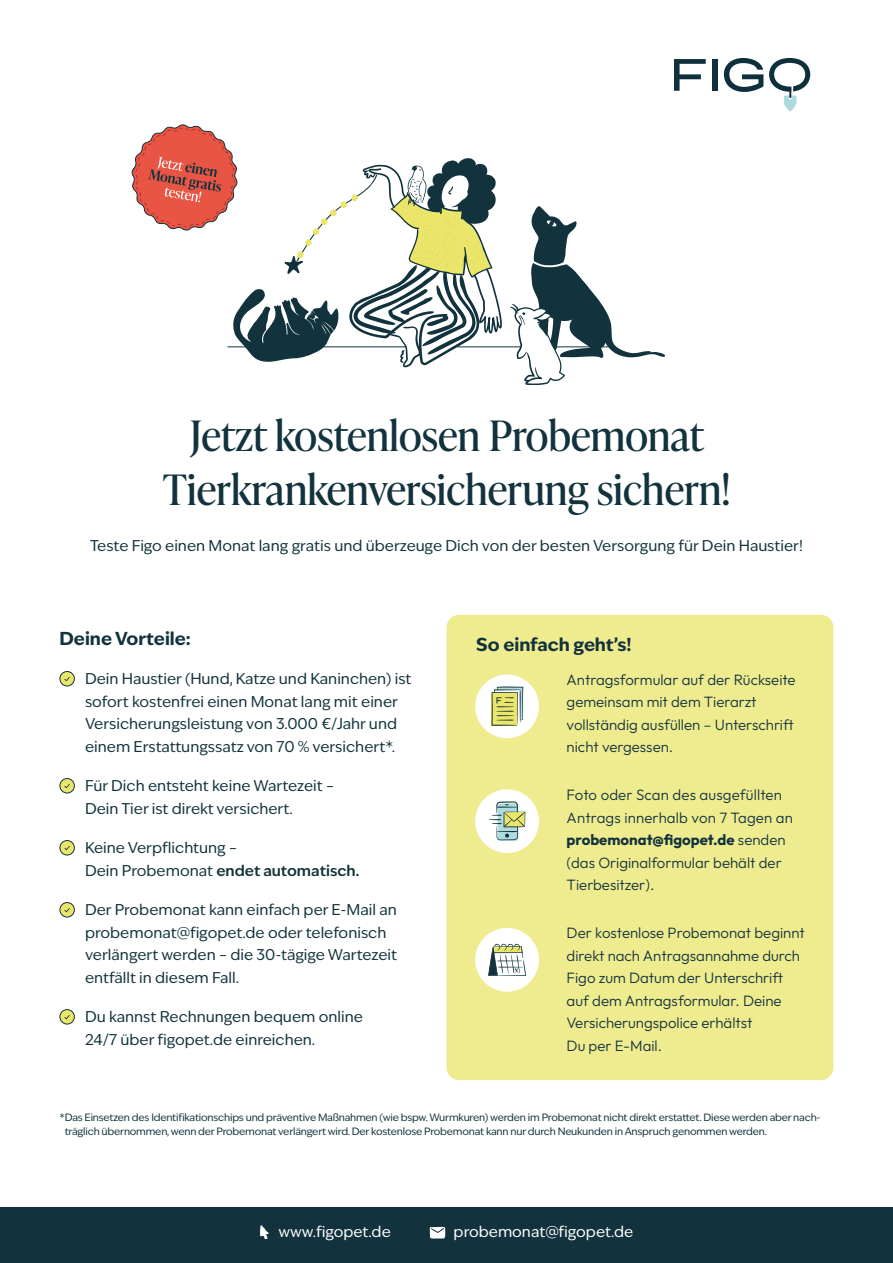
<style>
.page{position:relative;width:893px;height:1263px;background:#fff}
.page>*{position:absolute;margin:0;border:0;box-sizing:border-box;transform-origin:0 0}
.t1{font:41.85px/54px "Ivy Presto Headline";letter-spacing:.005em;color:#12333d;text-align:center}
.t2{font:700 18px "Ivy Epic";color:#12333d}
.t3{font:15px/22.5px "Ivy Epic";color:#12333d}
.t4{font:300 15px/22.5px "Outfit";color:#12333d}
.t5{font:15px "Ivy Epic";color:#fff}
.t6{font:10.2px/13.6px "Ivy Epic";letter-spacing:-.02em;color:#12333d}
.s1{font-weight:600}
.s2{font-weight:700}
</style>
<div class="page">
<div style="left:712px;top:59px;width:5px;height:32px;background:#0d303c"></div>
<svg style="left:674px;top:59px;width:32px;height:32px"></svg>
<svg style="left:769px;top:58px;width:41px;height:54px"></svg>
<svg style="left:724px;top:58px;width:39px;height:34px"></svg>
<div style="left:446px;top:615px;width:387px;height:465px;background:#efeb8f;border-radius:13px"></div>
<div style="left:60px;top:671px;width:14px;height:15px;background:#ebe66a;border-radius:50%"></div>
<div style="left:60px;top:671px;width:15px;height:15px;border:1px solid #12333d;border-radius:50%"></div>
<svg style="left:64px;top:677px;width:6px;height:4px"></svg>
<div style="left:60px;top:778px;width:14px;height:15px;background:#ebe66a;border-radius:50%"></div>
<div style="left:60px;top:778px;width:15px;height:15px;border:1px solid #12333d;border-radius:50%"></div>
<svg style="left:64px;top:784px;width:6px;height:4px"></svg>
<div style="left:60px;top:840px;width:14px;height:15px;background:#ebe66a;border-radius:50%"></div>
<div style="left:60px;top:840px;width:15px;height:15px;border:1px solid #12333d;border-radius:50%"></div>
<svg style="left:64px;top:846px;width:6px;height:4px"></svg>
<div style="left:60px;top:902px;width:14px;height:15px;background:#ebe66a;border-radius:50%"></div>
<div style="left:60px;top:902px;width:15px;height:15px;border:1px solid #12333d;border-radius:50%"></div>
<svg style="left:64px;top:908px;width:6px;height:4px"></svg>
<div style="left:60px;top:1009px;width:14px;height:15px;background:#ebe66a;border-radius:50%"></div>
<div style="left:60px;top:1009px;width:15px;height:15px;border:1px solid #12333d;border-radius:50%"></div>
<svg style="left:64px;top:1015px;width:6px;height:4px"></svg>
<hr style="left:457px;top:347px;width:159px;height:1px;background:#12333d">
<svg style="left:510px;top:206px;width:155px;height:179px"></svg>
<div style="left:475px;top:789px;width:64px;height:64px;background:#fff;border-radius:50%"></div>
<svg style="left:498px;top:803px;width:20px;height:38px"></svg>
<svg style="left:489px;top:801px;width:36px;height:39px"></svg>
<div style="left:475px;top:674px;width:64px;height:64px;background:#fff;border-radius:50%"></div>
<svg style="left:491px;top:686px;width:32px;height:40px"></svg>
<div style="left:475px;top:928px;width:64px;height:64px;background:#fff;border-radius:50%"></div>
<svg style="left:488px;top:944px;width:38px;height:32px"></svg>
<div style="left:0;top:1208px;width:893px;height:55px;background:#12333d"></div>
<svg style="left:260px;top:1225px;width:9px;height:15px"></svg>
<svg style="left:430px;top:1227px;width:15px;height:11px"></svg>
<svg style="left:131px;top:124px;width:371px;height:243px"></svg>
<h1 class="t1" style="left:163px;top:406px;width:569px">Jetzt kostenlosen Probemonat<br>Tierkrankenversicherung sichern!</h1>
<p class="t3" style="left:90px;top:534px;width:714px">Teste Figo einen Monat lang gratis und überzeuge Dich von der besten Versorgung für Dein Haustier!</p>
<p class="t2" style="left:60px;top:627px;width:133px">Deine Vorteile:</p>
<p class="t3" style="left:85px;top:667px;width:328px">Dein Haustier (Hund, Katze und Kaninchen) ist sofort kostenfrei einen Monat lang mit einer Versicherungsleistung von 3.000 €/Jahr und einem Erstattungssatz von 70 % versichert*.</p>
<p class="t3" style="left:85px;top:774px;width:251px">Für Dich entsteht keine Wartezeit –<br>Dein Tier ist direkt versichert.</p>
<p class="t3" style="left:85px;top:836px;width:276px">Keine Verpflichtung –<br>Dein Probemonat <span class="s1">endet automatisch.</span></p>
<p class="t3" style="left:85px;top:898px;width:314px">Der Probemonat kann einfach per E-Mail an probemonat@figopet.de oder telefonisch verlängert werden – die 30-tägige Wartezeit entfällt in diesem Fall.</p>
<p class="t3" style="left:85px;top:1005px;width:279px">Du kannst Rechnungen bequem online<br>24/7 über figopet.de einreichen.</p>
<p class="t2" style="left:476px;top:632px;width:157px">So einfach geht’s!</p>
<p class="t4" style="left:567px;top:668px;width:231px">Antragsformular auf der Rückseite gemeinsam mit dem Tierarzt vollständig ausfüllen – Unterschrift nicht vergessen.</p>
<p class="t4" style="left:567px;top:784px;width:228px">Foto oder Scan des ausgefüllten<br>Antrags innerhalb von 7 Tagen an <span class="s2">probemonat@figopet.de</span> senden (das Originalformular behält der<br>Tierbesitzer).</p>
<p class="t4" style="left:567px;top:922px;width:240px">Der kostenlose Probemonat beginnt direkt nach Antragsannahme durch<br>Figo zum Datum der Unterschrift auf dem Antragsformular. Deine<br>Versicherungspolice erhältst<br>Du per E-Mail.</p>
<p class="t6" style="left:65px;top:1110px;width:757px;text-indent:-5px">*Das Einsetzen des Identifikationschips und präventive Maßnahmen (wie bspw. Wurmkuren) werden im Probemonat nicht direkt erstattet. Diese werden aber nach&shy;träglich übernommen, wenn der Probemonat verlängert wird. Der kostenlose Probemonat kann nur durch Neukunden in Anspruch genommen werden.</p>
<p class="t5" style="left:278px;top:1222px;width:114px">www.figopet.de</p>
<p class="t5" style="left:454px;top:1222px;width:181px">probemonat@figopet.de</p>
</div>
